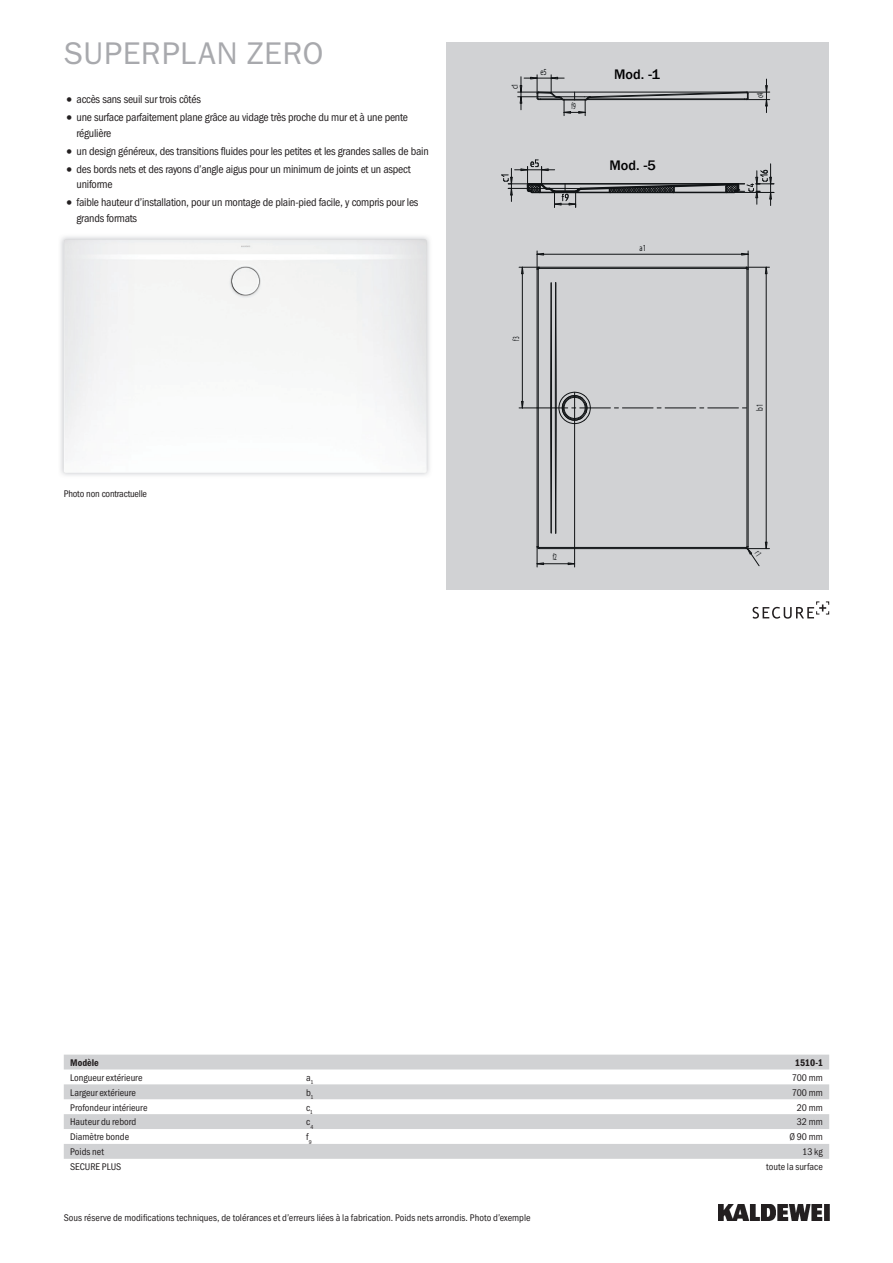
<style>
.page{position:relative;width:893px;height:1263px;background:#fff}
.page>*{position:absolute;margin:0;border:0;box-sizing:border-box;transform-origin:0 0}
.t1{font:31.5px "Franklin Gothic ITC";letter-spacing:.015em;color:#a8a9ad}
.t2{font:500 13.95px "Franklin Gothic LT Com";color:#000001}
.t3{font:11.25px/15.8px "Franklin Gothic Cond ITC";letter-spacing:-.02em;color:#231f20}
.t4{font:9.75px "Franklin Gothic Cond ITC";color:#231f20}
.t5{font:9.75px "Franklin Gothic Cond ITC";letter-spacing:-.02em;color:#231f20}
.t6{font:600 9.75px "Franklin Gothic Cond ITC";color:#231f20}
.t7{font:9.3px "Myriad Pro";color:#101315;scale:.71 1}
.t8{font:9.3px "Myriad Pro";color:#101315;scale:.57 1}
.t9{font:9.3px "Myriad Pro";color:#101315;scale:.67 1}
.s1{font-size:15.75px}
</style>
<div class="page">
<img style="left:719px;top:1204px;width:110px;height:16px">
<div style="left:446px;top:43px;width:383px;height:547px;background:#d1d2d4"></div>
<img style="left:60px;top:236px;width:370px;height:240px">
<img style="left:64px;top:239px;width:363px;height:234px">
<svg style="left:64px;top:1054px;width:765px;height:105px;fill:#d1d2d4"></svg>
<svg style="left:501px;top:42px;width:328px;height:577px"></svg>
<h1 class="t1" style="left:64px;top:34px;width:261px">SUPERPLAN ZERO</h1>
<p class="t3" style="left:64px;top:92px;width:139px"><span class="s1">•</span> accès sans seuil sur trois côtés</p>
<p class="t3" style="left:77px;top:110px;width:333px;text-indent:-13px"><span class="s1">•</span> une surface parfaitement plane grâce au vidage très proche du mur et à une pente régulière</p>
<p class="t3" style="left:64px;top:143px;width:366px"><span class="s1">•</span> un design généreux, des transitions fluides pour les petites et les grandes salles de bain</p>
<p class="t3" style="left:77px;top:161px;width:336px;text-indent:-13px"><span class="s1">•</span> des bords nets et des rayons d’angle aigus pour un minimum de joints et un aspect uniforme</p>
<p class="t3" style="left:77px;top:195px;width:343px;text-indent:-13px"><span class="s1">•</span> faible hauteur d’installation, pour un montage de plain-pied facile, y compris pour les grands formats</p>
<p class="t5" style="left:64px;top:487px;width:85px">Photo non contractuelle</p>
<p class="t7" style="left:509px;top:89px;width:10px;rotate:-90deg">c1</p>
<p class="t9" style="left:540px;top:66px;width:11px">e5</p>
<p class="t8" style="left:571px;top:100px;width:9px">f9</p>
<p class="t8" style="left:510px;top:341px;width:9px;rotate:-90deg">f3</p>
<p class="t2" style="left:614px;top:66px;width:48px">Mod. -1</p>
<p class="t2" style="left:609px;top:157px;width:48px">Mod. -5</p>
<p class="t7" style="left:639px;top:242px;width:11px">a1</p>
<p class="t8" style="left:553px;top:552px;width:9px">f2</p>
<p class="t9" style="left:754px;top:98px;width:10px;rotate:-90deg">c4</p>
<p class="t7" style="left:754px;top:411px;width:12px;rotate:-90deg">b1</p>
<p class="t6" style="left:70px;top:1057px;width:30px">Modèle</p>
<p class="t6" style="left:795px;top:1057px;width:29px">1510-1</p>
<p class="t4" style="left:70px;top:1072px;width:74px">Longueur extérieure</p>
<p class="t4" style="left:306px;top:1072px;width:9px">a<sub>1</sub></p>
<p class="t4" style="left:792px;top:1072px;width:33px">700 mm</p>
<p class="t4" style="left:70px;top:1087px;width:67px">Largeur extérieure</p>
<p class="t4" style="left:306px;top:1087px;width:9px">b<sub>1</sub></p>
<p class="t4" style="left:792px;top:1087px;width:33px">700 mm</p>
<p class="t4" style="left:70px;top:1101px;width:79px">Profondeur intérieure</p>
<p class="t4" style="left:306px;top:1101px;width:8px">c<sub>1</sub></p>
<p class="t4" style="left:797px;top:1101px;width:27px">20 mm</p>
<p class="t4" style="left:70px;top:1116px;width:68px">Hauteur du rebord</p>
<p class="t4" style="left:306px;top:1116px;width:9px">c<sub>4</sub></p>
<p class="t4" style="left:797px;top:1116px;width:27px">32 mm</p>
<p class="t4" style="left:70px;top:1131px;width:60px">Diamètre bonde</p>
<p class="t4" style="left:306px;top:1131px;width:7px">f<sub>9</sub></p>
<p class="t4" style="left:789px;top:1131px;width:35px">Ø 90 mm</p>
<p class="t4" style="left:70px;top:1146px;width:35px">Poids net</p>
<p class="t4" style="left:802px;top:1146px;width:22px">13 kg</p>
<p class="t4" style="left:70px;top:1161px;width:53px">SECURE PLUS</p>
<p class="t4" style="left:766px;top:1161px;width:58px">toute la surface</p>
<p class="t4" style="left:64px;top:1211px;width:468px">Sous réserve de modifications techniques, de tolérances et d’erreurs liées à la fabrication. Poids nets arrondis. Photo d’exemple</p>
</div>
